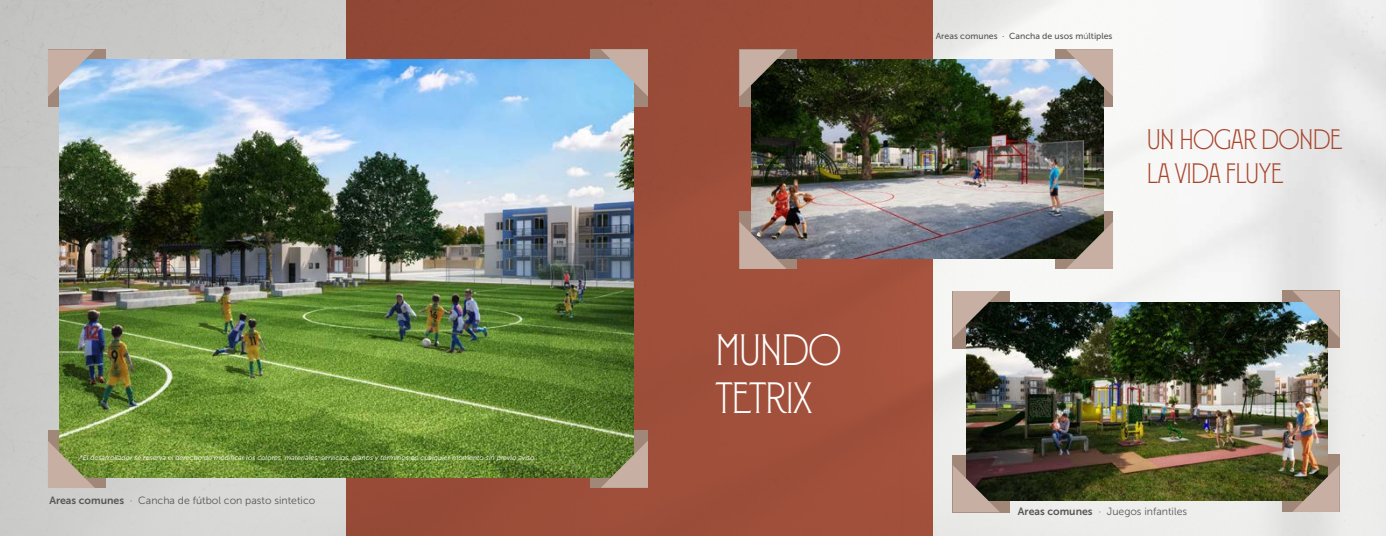
<style>
.page{position:relative;width:1386px;height:536px;background:#fff}
.page>*{position:absolute;margin:0;border:0;box-sizing:border-box;transform-origin:0 0}
.t1{font:43.75px/48.1px "Montecatini";color:#fff}
.t2{font:28px/33.2px "Montecatini";color:#a8452c}
.t3{font:10.5px "Museo Sans 300";color:#575756}
.t4{font:8.75px "Museo Sans 500";color:#575756}
.t5{font:italic 7px "Museo Sans 300";color:#fff}
.s1{font-family:"Museo Sans 700"}
.s2{font-family:"Museo Sans 300"}
</style>
<div class="page">
<img style="left:0;top:0;width:1386px;height:536px">
<div style="left:591px;top:49px;width:57px;height:58px;background:#a18778"></div>
<div style="left:48px;top:50px;width:57px;height:57px;background:#a18778"></div>
<div style="left:591px;top:430px;width:57px;height:57px;background:#a18778"></div>
<div style="left:48px;top:430px;width:57px;height:58px;background:#a18778"></div>
<img style="left:60px;top:60px;width:573px;height:417px">
<svg style="left:48px;top:440px;width:47px;height:48px;background:#9d9e6d"></svg>
<svg style="left:601px;top:440px;width:47px;height:47px;background:#92936a"></svg>
<svg style="left:48px;top:50px;width:47px;height:47px;background:#b9bdc5"></svg>
<svg style="left:601px;top:49px;width:47px;height:47px;background:#a9b8c2"></svg>
<div style="left:1056px;top:49px;width:57px;height:58px;background:#a18778"></div>
<div style="left:1282px;top:290px;width:58px;height:58px;background:#a18778"></div>
<div style="left:739px;top:50px;width:58px;height:57px;background:#a18778"></div>
<div style="left:953px;top:291px;width:57px;height:57px;background:#a18778"></div>
<div style="left:1282px;top:454px;width:58px;height:57px;background:#a18778"></div>
<div style="left:1056px;top:211px;width:57px;height:58px;background:#a18778"></div>
<div style="left:953px;top:454px;width:57px;height:58px;background:#a18778"></div>
<div style="left:739px;top:211px;width:58px;height:58px;background:#a18778"></div>
<img style="left:751px;top:60px;width:352px;height:198px">
<img style="left:966px;top:302px;width:362px;height:198px">
<svg style="left:953px;top:465px;width:47px;height:47px;background:#816e64"></svg>
<svg style="left:739px;top:222px;width:48px;height:47px;background:#a1918b"></svg>
<svg style="left:1292px;top:464px;width:48px;height:47px;background:#8e8067"></svg>
<svg style="left:1066px;top:222px;width:47px;height:47px;background:#756b5e"></svg>
<svg style="left:739px;top:50px;width:48px;height:47px;background:#6f6559"></svg>
<svg style="left:953px;top:291px;width:47px;height:47px;background:#756b61"></svg>
<svg style="left:1066px;top:49px;width:47px;height:47px;background:#98938f"></svg>
<svg style="left:1292px;top:290px;width:48px;height:48px;background:#989690"></svg>
<p class="t5" style="left:80px;top:453px;width:458px">*El desarrollador se reserva el derecho de modificar los colores, materiales, servicios, planos y términos en cualquier momento sin previo aviso.</p>
<h3 class="t3" style="left:49px;top:494px;width:267px"><span class="s1">Areas comunes</span> · Cancha de fútbol con pasto sintetico</h3>
<h1 class="t1" style="left:716px;top:325px;width:126px">MUNDO<br>TETRIX</h1>
<p class="t4" style="left:936px;top:32px;width:178px">Areas comunes · Cancha de usos m<span class="s2">ú</span>ltiples</p>
<h2 class="t2" style="left:1147px;top:123px;width:196px">UN HOGAR DONDE<br>LA VIDA FLUYE</h2>
<h3 class="t3" style="left:1018px;top:505px;width:171px"><span class="s1">Areas comunes</span> · Juegos infantiles</h3>
</div>
